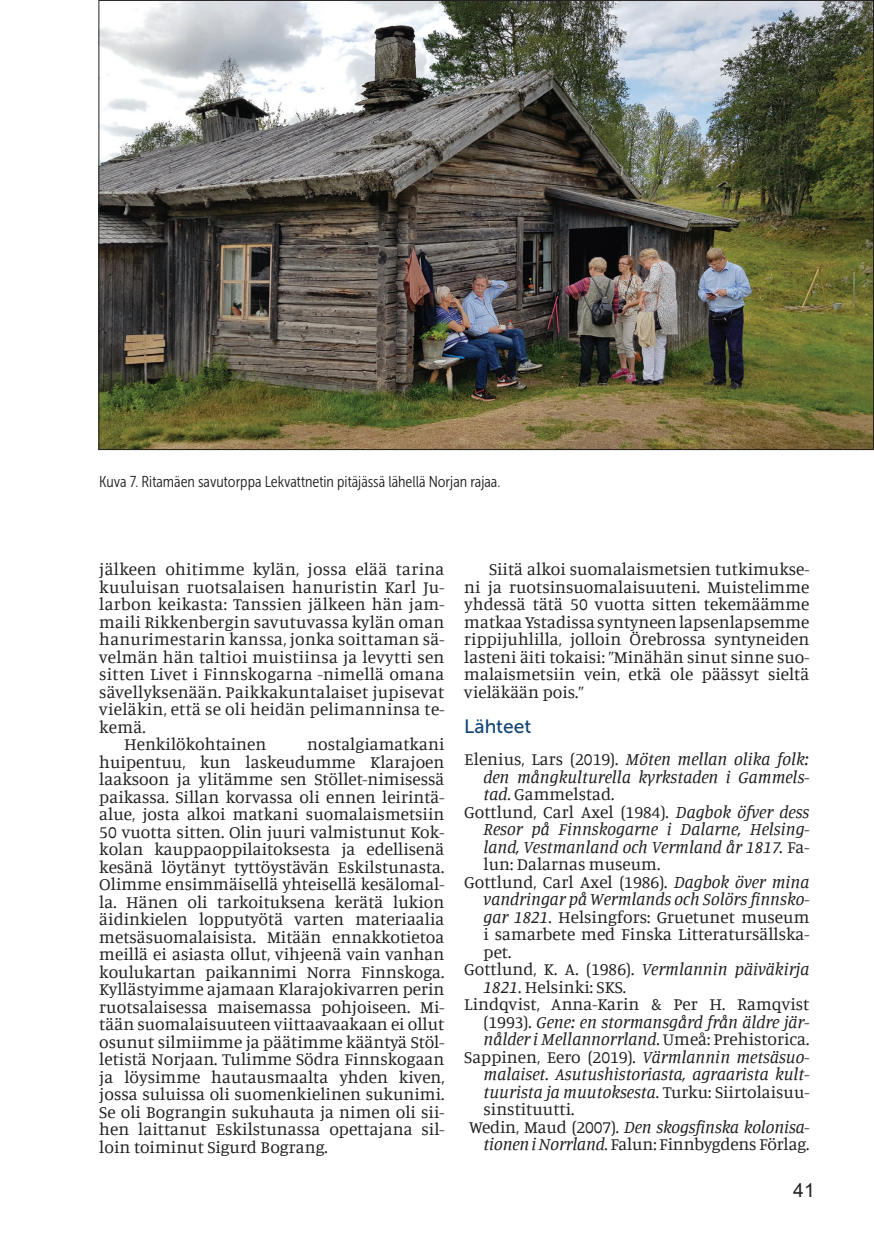
<style>
.page{position:relative;width:874px;height:1241px;background:#fff}
.page>*{position:absolute;margin:0;border:0;box-sizing:border-box;transform-origin:0 0}
.t1{font:19.25px "Museo Sans 500";color:#114474}
.t2{font:19.25px "Arial";color:#231f20}
.t3{font:17.5px/17.5px "Manuale";color:#231f20;text-align:justify}
.t4{font:italic 17.5px "Manuale";color:#231f20}
.t5{font:15.75px "Museo Sans Cond 300";color:#231f20}
.s1{font-style:normal}
.s2{font-style:italic}
</style>
<div class="page">
<img style="left:100px;top:2px;width:771px;height:446px">
<p class="t5" style="left:99px;top:473px;width:402px">Kuva 7. Ritamäen savutorppa Lekvattnetin pitäjässä lähellä Norjan rajaa.</p>
<p class="t3" style="left:99px;top:559px;width:346px">jälkeen ohitimme kylän, jossa elää tarina</p>
<p class="t3" style="left:99px;top:577px;width:346px">kuuluisan ruotsalaisen hanuristin Karl Ju-</p>
<p class="t3" style="left:99px;top:594px;width:346px">larbon keikasta: Tanssien jälkeen hän jam-</p>
<p class="t3" style="left:99px;top:612px;width:346px">maili Rikkenbergin savutuvassa kylän oman</p>
<p class="t3" style="left:99px;top:629px;width:346px">hanurimestarin kanssa, jonka soittaman sä-</p>
<p class="t3" style="left:99px;top:647px;width:346px">velmän hän taltioi muistiinsa ja levytti sen</p>
<p class="t3" style="left:99px;top:664px;width:346px">sitten Livet i Finnskogarna -nimellä omana</p>
<p class="t3" style="left:99px;top:682px;width:346px">sävellyksenään. Paikkakuntalaiset jupisevat</p>
<p class="t3" style="left:99px;top:699px;width:346px">vieläkin, että se oli heidän pelimanninsa te-</p>
<p class="t3" style="left:99px;top:717px;width:48px">kemä.</p>
<p class="t3" style="left:124px;top:734px;width:144px">Henkilökohtainen</p>
<p class="t3" style="left:99px;top:734px;width:346px;text-indent:208px">nostalgiamatkani huipentuu, kun laskeudumme Klarajoen laaksoon ja ylitämme sen Stöllet-nimisessä paikassa. Sillan korvassa oli ennen leirintä&shy;alue, josta alkoi matkani suomalaismetsiin 50 vuotta sitten. Olin juuri valmistunut Kok&shy;kolan kauppaoppilaitoksesta ja edellisenä kesänä löytänyt tyttöystävän Eskilstunasta.<br>Olimme ensimmäisellä yhteisellä kesälomal&shy;la. Hänen oli tarkoituksena kerätä lukion äidinkielen lopputyötä varten materiaalia metsäsuomalaisista. Mitään ennakkotietoa meillä ei asiasta ollut, vihjeenä vain vanhan koulukartan paikannimi Norra Finnskoga.<br>Kyllästyimme ajamaan Klarajokivarren perin ruotsalaisessa maisemassa pohjoiseen. Mi&shy;tään suomalaisuuteen viittaavaakaan ei ollut osunut silmiimme ja päätimme kääntyä Stöl&shy;letistä Norjaan. Tulimme Södra Finnskogaan ja löysimme hautausmaalta yhden kiven, jossa suluissa oli suomenkielinen sukunimi.<br>Se oli Bograngin sukuhauta ja nimen oli sii&shy;hen laittanut Eskilstunassa opettajana sil&shy;loin toiminut Sigurd Bograng.</p>
<p class="t3" style="left:464px;top:559px;width:346px;text-indent:25px">Siitä alkoi suomalaismetsien tutkimukse&shy;ni ja ruotsinsuomalaisuuteni. Muistelimme yhdessä tätä 50 vuotta sitten tekemäämme matkaa Ystadissa syntyneen lapsenlapsemme rippijuhlilla, jolloin Örebrossa syntyneiden lasteni äiti tokaisi: ”Minähän sinut sinne suo&shy;malaismetsiin vein, etkä ole päässyt sieltä vieläkään pois.”</p>
<p class="t1" style="left:464px;top:715px;width:69px">Lähteet</p>
<p class="t4" style="left:464px;top:747px;width:346px"><span class="s1">Elenius, Lars (2019).</span> Möten mellan olika folk:</p>
<p class="t4" style="left:483px;top:765px;width:327px">den mångkulturella kyrkstaden i Gammels-</p>
<p class="t3" style="left:483px;top:784px;width:132px"><span class="s2">tad</span>. Gammelstad.</p>
<p class="t3" style="left:464px;top:802px;width:346px">Gottlund, Carl Axel (1984). <span class="s2">Dagbok öfver dess</span></p>
<p class="t4" style="left:483px;top:817px;width:327px">Resor på Finnskogarne i Dalarne, Helsing-</p>
<p class="t4" style="left:483px;top:835px;width:327px">land, Vestmanland och Vermland år 1817. <span class="s1">Fa-</span></p>
<p class="t3" style="left:483px;top:854px;width:178px">lun: Dalarnas museum.</p>
<p class="t3" style="left:464px;top:872px;width:346px">Gottlund, Carl Axel (1986). <span class="s2">Dagbok över mina</span></p>
<p class="t4" style="left:483px;top:887px;width:327px">vandringar på Wermlands och Solörs finnsko-</p>
<p class="t3" style="left:483px;top:907px;width:327px"><span class="s2">gar 1821</span>. Helsingfors: Gruetunet museum</p>
<p class="t3" style="left:483px;top:924px;width:327px">i samarbete med Finska Litteratursällska-</p>
<p class="t3" style="left:483px;top:942px;width:29px">pet.</p>
<p class="t3" style="left:464px;top:959px;width:346px">Gottlund, K. A. (1986). <span class="s2">Vermlannin päiväkirja</span></p>
<p class="t3" style="left:483px;top:977px;width:144px"><span class="s2">1821</span>. Helsinki: SKS.</p>
<p class="t3" style="left:464px;top:994px;width:346px">Lindqvist, Anna-Karin &amp; Per H. Ramqvist</p>
<p class="t4" style="left:483px;top:1010px;width:327px"><span class="s1">(1993).</span> Gene: en stormansgård från äldre jär-</p>
<p class="t4" style="left:483px;top:1027px;width:327px">nålder i Mellannorrland<span class="s1">. Umeå: Prehistorica.</span></p>
<p class="t3" style="left:464px;top:1047px;width:346px">Sappinen, Eero (2019). <span class="s2">Värmlannin metsäsuo-</span></p>
<p class="t4" style="left:483px;top:1062px;width:327px">malaiset. Asutushistoriasta, agraarista kult-</p>
<p class="t4" style="left:483px;top:1080px;width:327px">tuurista ja muutoksesta<span class="s1">. Turku: Siirtolaisuu-</span></p>
<p class="t3" style="left:483px;top:1099px;width:92px">sinstituutti.</p>
<p class="t4" style="left:469px;top:1115px;width:341px"><span class="s1">Wedin, Maud (2007).</span> Den skogsfinska kolonisa-</p>
<p class="t3" style="left:483px;top:1134px;width:327px"><span class="s2">tionen i Norrland</span>. Falun: Finnbygdens Förlag.</p>
<p class="t2" style="left:792px;top:1176px;width:23px">41</p>
</div>
